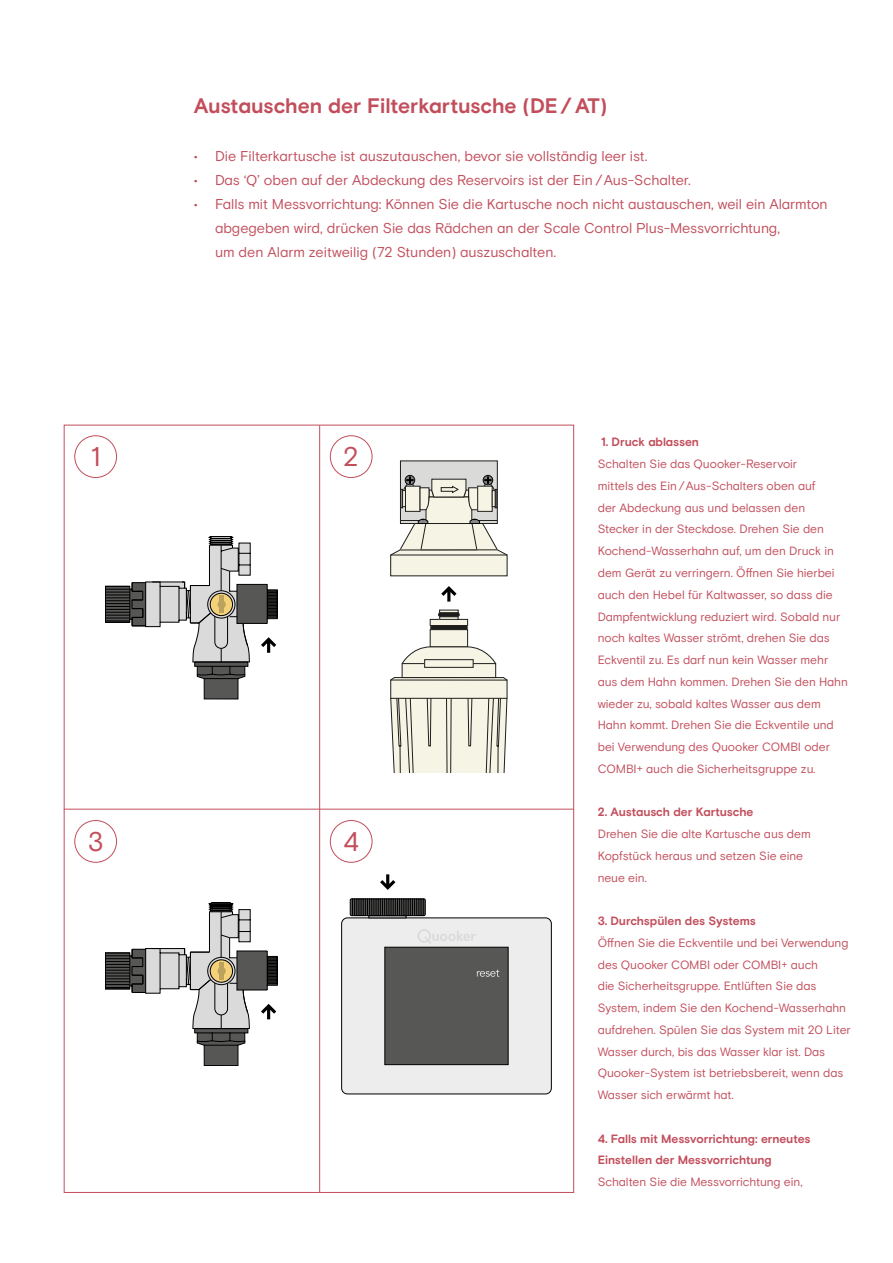
<style>
.page{position:relative;width:893px;height:1263px;background:#fff}
.page>*{position:absolute;margin:0;border:0;box-sizing:border-box;transform-origin:0 0}
.t1{font:27px "Basis Grotesque Pro";color:#c24e5c}
.t2{font:700 21px "Basis Grotesque Pro";letter-spacing:-.005em;color:#c24e5c}
.t3{font:14.25px/24px "Basis Grotesque Pro";letter-spacing:-.01em;color:#c24e5c}
.t4{font:12px/21.8px "Basis Grotesque Pro";letter-spacing:-.005em;color:#c24e5c}
.t5{font:700 12px/21.8px "Basis Grotesque Pro";letter-spacing:-.01em;color:#c24e5c}
</style>
<div class="page">
<div style="left:400px;top:461px;width:97px;height:62px;background:#dadad9"></div>
<div style="left:391px;top:555px;width:116px;height:21px;background:#f5f4e5"></div>
<div style="left:391px;top:680px;width:116px;height:18px;background:#f5f4e5"></div>
<svg style="left:390px;top:698px;width:117px;height:75px"></svg>
<div style="left:430px;top:630px;width:38px;height:17px;background:#f5f4e5"></div>
<div style="left:430px;top:619px;width:38px;height:6px;background:#f5f4e5"></div>
<div style="left:430px;top:619px;width:38px;height:7px;border:1px solid #1e1e1c"></div>
<div style="left:439px;top:617px;width:19px;height:3px;border:1px solid #1e1e1c"></div>
<div style="left:438px;top:612px;width:22px;height:5px;background:#1e1e1c;border-radius:2px"></div>
<div style="left:430px;top:625px;width:38px;height:5px;background:#1e1e1c;border-radius:2px"></div>
<svg style="left:390px;top:646px;width:117px;height:35px"></svg>
<div style="left:425px;top:660px;width:48px;height:7px;background:#f5f4e5"></div>
<div style="left:424px;top:659px;width:49px;height:8px;border:1px solid #1e1e1c"></div>
<svg style="left:441px;top:586px;width:16px;height:16px"></svg>
<div style="left:483px;top:475px;width:10px;height:10px;border:1px solid #020203;border-radius:50%"></div>
<div style="left:405px;top:475px;width:10px;height:10px;border:1px solid #020203;border-radius:50%"></div>
<svg style="left:390px;top:476px;width:117px;height:79px"></svg>
<hr style="left:64px;top:809px;width:510px;height:1px;background:#c24e5c">
<div style="left:74px;top:820px;width:43px;height:43px;border:1px solid #c24e5c;border-radius:50%"></div>
<hr style="left:319px;top:425px;width:1px;height:767px;background:#c24e5c">
<div style="left:330px;top:435px;width:42px;height:43px;border:1px solid #c24e5c;border-radius:50%"></div>
<div style="left:74px;top:435px;width:43px;height:43px;border:1px solid #c24e5c;border-radius:50%"></div>
<div style="left:342px;top:918px;width:209px;height:176px;background:#ededed;border-radius:6px"></div>
<div style="left:341px;top:918px;width:210px;height:176px;border:1px solid #000;border-radius:6px"></div>
<svg style="left:417px;top:929px;width:59px;height:15px"></svg>
<hr style="left:369px;top:915px;width:37px;height:3px;background:#ededed">
<div style="left:385px;top:947px;width:123px;height:118px;background:#575756;border:1px solid #000"></div>
<svg style="left:476px;top:969px;width:23px;height:8px"></svg>
<svg style="left:380px;top:874px;width:15px;height:16px"></svg>
<svg style="left:350px;top:898px;width:76px;height:18px"></svg>
<svg style="left:105px;top:536px;width:172px;height:163px"></svg>
<svg style="left:105px;top:903px;width:172px;height:163px"></svg>
<div style="left:330px;top:820px;width:42px;height:43px;border:1px solid #c24e5c;border-radius:50%"></div>
<h2 class="t2" style="left:194px;top:93px;width:415px">Austauschen der Filterkartusche (DE / AT)</h2>
<p class="t3" style="left:194px;top:144px;width:455px">• Die Filterkartusche ist auszutauschen, bevor sie vollständig leer ist.</p>
<p class="t3" style="left:194px;top:168px;width:498px">• Das ‘Q’ oben auf der Abdeckung des Reservoirs ist der Ein /Aus-Schalter.</p>
<p class="t3" style="left:215px;top:192px;width:614px;text-indent:-21px">• Falls mit Messvorrichtung: Können Sie die Kartusche noch nicht austauschen, weil ein Alarmton abgegeben wird, drücken Sie das Rädchen an der Scale Control Plus-Messvorrichtung,<br>um den Alarm zeitweilig (72 Stunden) auszuschalten.</p>
<h1 class="t1" style="left:91px;top:441px;width:11px">1</h1>
<h1 class="t1" style="left:343px;top:441px;width:17px">2</h1>
<h1 class="t1" style="left:88px;top:825px;width:17px">3</h1>
<h1 class="t1" style="left:343px;top:825px;width:17px">4</h1>
<p class="t5" style="left:601px;top:432px;width:99px">1. Druck ablassen</p>
<p class="t4" style="left:598px;top:453px;width:252px">Schalten Sie das Quooker-Reservoir<br>mittels des Ein /Aus-Schalters oben auf<br>der Abdeckung aus und belassen den Stecker in der Steckdose. Drehen Sie den Kochend-Wasserhahn auf, um den Druck in dem Gerät zu verringern. Öffnen Sie hierbei auch den Hebel für Kaltwasser, so dass die Dampfentwicklung reduziert wird. Sobald nur noch kaltes Wasser strömt, drehen Sie das Eckventil zu. Es darf nun kein Wasser mehr aus dem Hahn kommen. Drehen Sie den Hahn wieder zu, sobald kaltes Wasser aus dem Hahn kommt. Drehen Sie die Eckventile und bei Verwendung des Quooker COMBI oder COMBI+ auch die Sicherheitsgruppe zu.</p>
<p class="t5" style="left:598px;top:802px;width:157px">2. Austausch der Kartusche</p>
<p class="t4" style="left:598px;top:823px;width:215px">Drehen Sie die alte Kartusche aus dem<br>Kopfstück heraus und setzen Sie eine neue ein.</p>
<p class="t5" style="left:598px;top:910px;width:159px">3. Durchspülen des Systems</p>
<p class="t4" style="left:598px;top:932px;width:255px">Öffnen Sie die Eckventile und bei Verwendung des Quooker COMBI oder COMBI+ auch<br>die Sicherheitsgruppe. Entlüften Sie das System, indem Sie den Kochend-Wasserhahn aufdrehen. Spülen Sie das System mit 20 Liter Wasser durch, bis das Wasser klar ist. Das Quooker-System ist betriebsbereit, wenn das Wasser sich erwärmt hat.</p>
<p class="t5" style="left:598px;top:1128px;width:214px">4. Falls mit Messvorrichtung: erneutes<br>Einstellen der Messvorrichtung</p>
<p class="t4" style="left:598px;top:1171px;width:206px">Schalten Sie die Messvorrichtung ein,</p>
</div>
